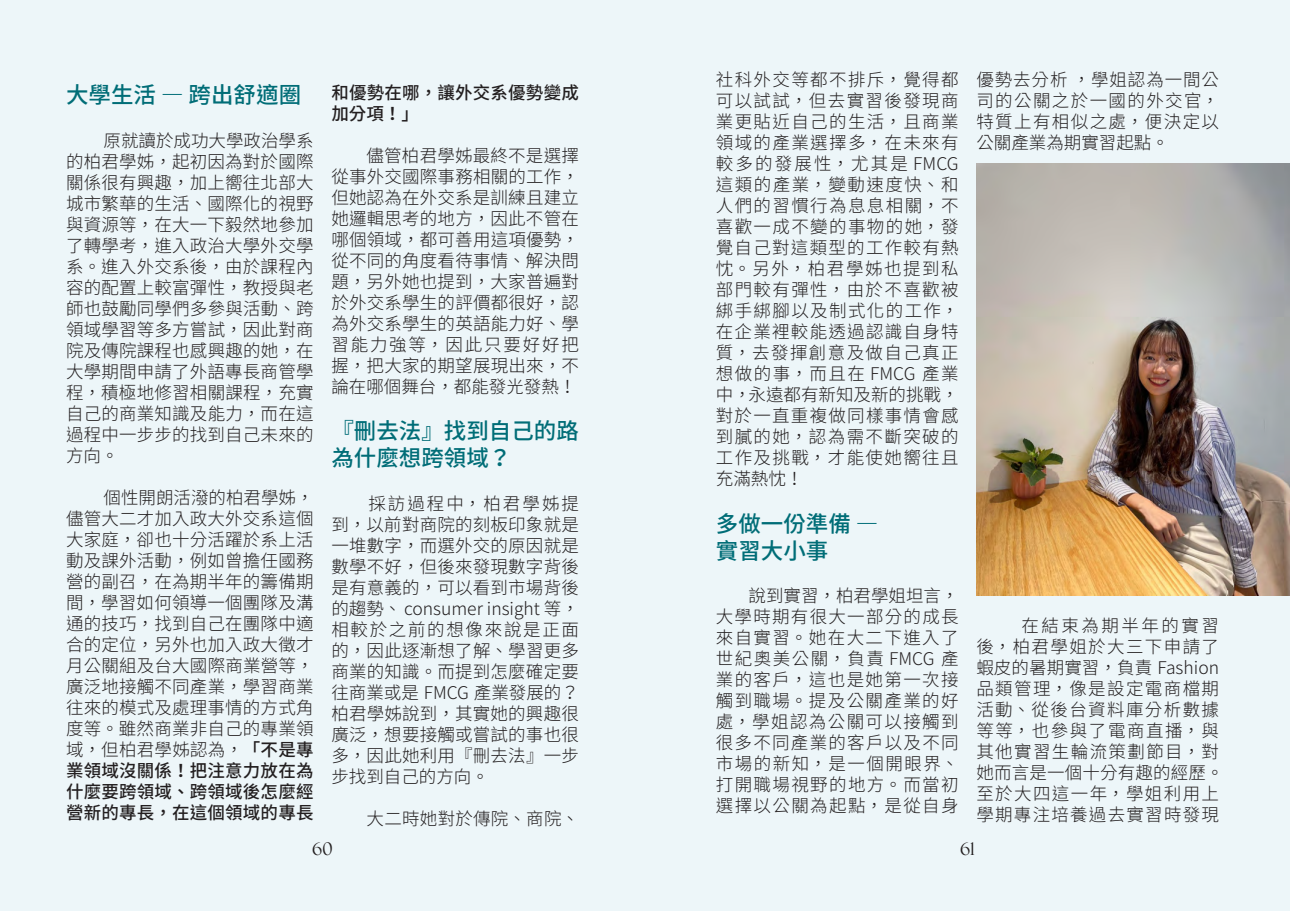
<style>
.page{position:relative;width:1290px;height:911px;background:#edf6f9}
.page>*{position:absolute;margin:0;border:0;box-sizing:border-box;transform-origin:0 0}
.t1{font:500 22.5px "Noto Sans CJ Ktc";color:#006d77}
.t2{font:300 17.5px/21px "Noto Sans CJ Ktc";letter-spacing:.015em;color:#231f20;text-align:justify}
.t3{font:300 17.5px/21px "Noto Sans CJ Ktc";letter-spacing:.08em;color:#231f20}
.t4{font:500 17.5px/21px "Noto Sans CJ Ktc";letter-spacing:.01em;color:#231f20}
.t5{font:17.5px "Felix Titling";color:#231f20}
.s1{font-weight:500}
</style>
<div class="page">
<img style="left:976px;top:163px;width:314px;height:432px">
<p class="t1" style="left:66px;top:82px;width:237px">大學生活 — 跨出舒適圈</p>
<p class="t2" style="left:66px;top:130px;width:249px;text-indent:38px">原就讀於成功大學政治學系的柏君學姊，起初因為對於國際關係很有興趣，加上嚮往北部大城市繁華的生活、國際化的視野與資源等，在大一下毅然地參加了轉學考，進入政治大學外交學系。進入外交系後，由於課程內容的配置上較富彈性，教授與老師也鼓勵同學們多參與活動、跨領域學習等多方嘗試，因此對商院及傳院課程也感興趣的她，在大學期間申請了外語專長商管學程，積極地修習相關課程，充實自己的商業知識及能力，而在這過程中一步步的找到自己未來的方向。</p>
<p class="t2" style="left:66px;top:487px;width:249px;text-indent:38px">個性開朗活潑的柏君學姊，儘管大二才加入政大外交系這個大家庭，卻也十分活躍於系上活動及課外活動，例如曾擔任國務營的副召，在為期半年的籌備期間，學習如何領導一個團隊及溝通的技巧，找到自己在團隊中適合的定位，另外也加入政大徵才月公關組及台大國際商業營等，廣泛地接觸不同產業，學習商業往來的模式及處理事情的方式角度等。雖然商業非自己的專業領域，但柏君學姊認為，<span class="s1">「不是專業領域沒關係！把注意力放在為什麼要跨領域、跨領域後怎麼經營新的專長，在這個領域的專長</span></p>
<p class="t4" style="left:331px;top:82px;width:249px">和優勢在哪，讓外交系優勢變成加分項！」</p>
<p class="t2" style="left:331px;top:145px;width:249px">　　儘管柏君學姊最終不是選擇從事外交國際事務相關的工作，但她認為在外交系是訓練且建立她邏輯思考的地方，因此不管在哪個領域，都可善用這項優勢，從不同的角度看待事情、解決問題，另外她也提到，大家普遍對於外交系學生的評價都很好，認為外交系學生的英語能力好、學習能力強等，因此只要好好把握，把大家的期望展現出來，不論在哪個舞台，都能發光發熱！</p>
<p class="t1" style="left:331px;top:418px;width:249px">『刪去法』找到自己的路</p>
<p class="t1" style="left:331px;top:445px;width:181px">為什麼想跨領域？</p>
<p class="t2" style="left:331px;top:493px;width:249px">　　採訪過程中，柏君學姊提到，以前對商院的刻板印象就是一堆數字，而選外交的原因就是數學不好，但後來發現數字背後是有意義的，可以看到市場背後的趨勢、 consumer insight 等，相較於之前的想像來說是正面的，因此逐漸想了解、學習更多商業的知識。而提到怎麼確定要往商業或是 FMCG 產業發展的？柏君學姊說到，其實她的興趣很廣泛，想要接觸或嘗試的事也很多，因此她利用『刪去法』一步步找到自己的方向。</p>
<p class="t2" style="left:331px;top:808px;width:249px">　　大二時她對於傳院、商院、</p>
<p class="t2" style="left:716px;top:70px;width:244px">社科外交等都不排斥，覺得都可以試試，但去實習後發現商業更貼近自己的生活，且商業領域的產業選擇多，在未來有較多的發展性，尤其是 FMCG這類的產業，變動速度快、和人們的習慣行為息息相關，不喜歡一成不變的事物的她，發覺自己對這類型的工作較有熱忱。另外，柏君學姊也提到私部門較有彈性，由於不喜歡被綁手綁腳以及制式化的工作，在企業裡較能透過認識自身特質，去發揮創意及做自己真正想做的事，而且在 FMCG 產業中，永遠都有新知及新的挑戰，對於一直重複做同樣事情會感到膩的她，認為需不斷突破的工作及挑戰，才能使她嚮往且充滿熱忱！</p>
<p class="t1" style="left:716px;top:511px;width:164px">多做一份準備 —</p>
<p class="t1" style="left:716px;top:538px;width:114px">實習大小事</p>
<p class="t2" style="left:716px;top:586px;width:244px;text-indent:33px">說到實習，柏君學姐坦言，大學時期有很大一部分的成長來自實習。她在大二下進入了世紀奧美公關，負責 FMCG 產業的客戶，這也是她第一次接觸到職場。提及公關產業的好處，學姐認為公關可以接觸到很多不同產業的客戶以及不同市場的新知，是一個開眼界、打開職場視野的地方。而當初選擇以公關為起點，是從自身</p>
<p class="t2" style="left:976px;top:70px;width:244px">優勢去分析 ，學姐認為一間公司的公關之於一國的外交官，特質上有相似之處，便決定以公關產業為期實習起點。</p>
<p class="t3" style="left:976px;top:616px;width:249px;text-indent:45px">在結束為期半年的實習後，柏君學姐於大三下申請了蝦皮的暑期實習，負責 Fashion品類管理，像是設定電商檔期活動、從後台資料庫分析數據等等，也參與了電商直播，與其他實習生輪流策劃節目，對她而言是一個十分有趣的經歷。至於大四這一年，學姐利用上學期專注培養過去實習時發現</p>
<p class="t5" style="left:312px;top:839px;width:22px">60</p>
<p class="t5" style="left:960px;top:839px;width:16px">61</p>
</div>
